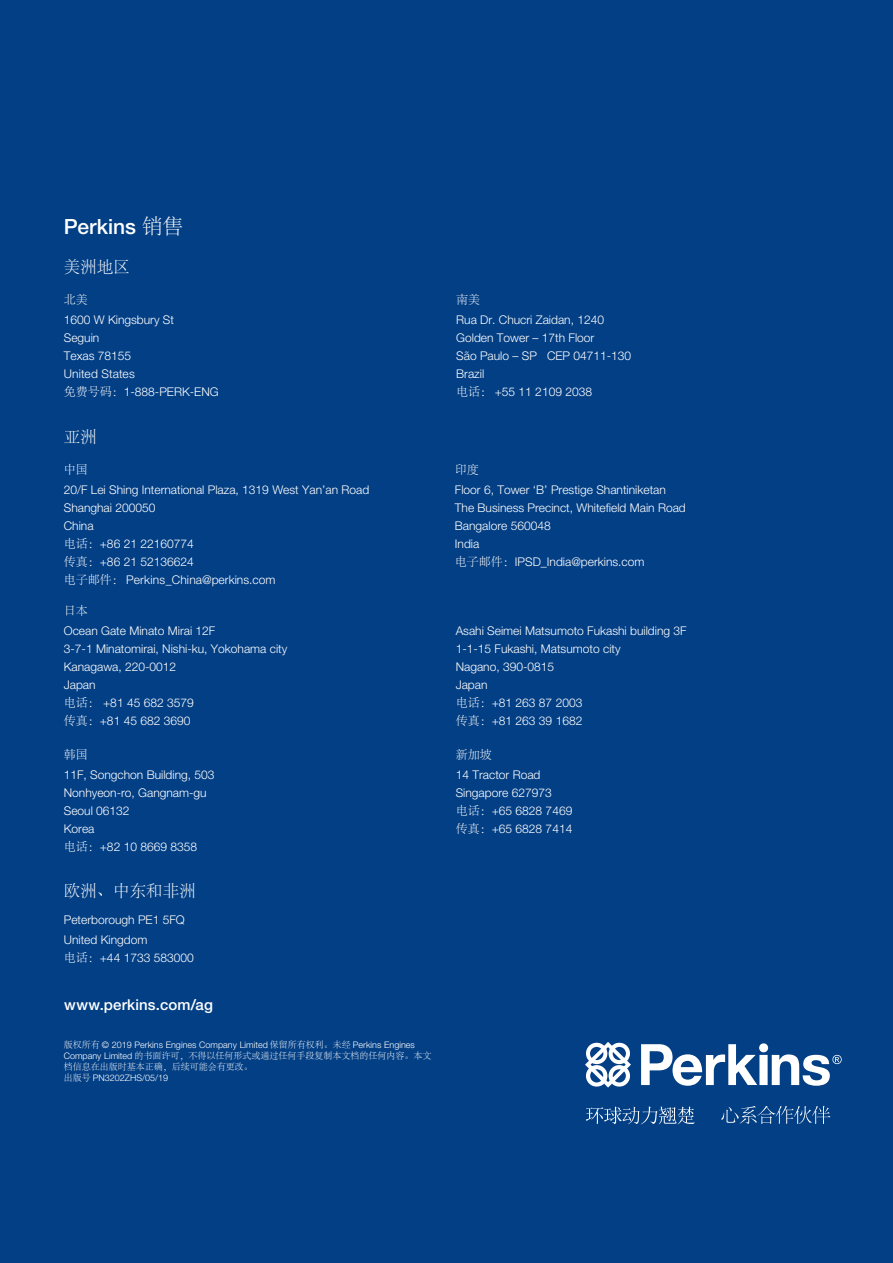
<style>
.page{position:relative;width:893px;height:1263px;background:#033f85}
.page>*{position:absolute;margin:0;border:0;box-sizing:border-box;transform-origin:0 0}
.t1{font:500 21px "Helvetica Neue LT Pro";color:#fff}
.t2{font:300 16.5px "Adobe Song Std";color:#fff}
.t3{font:500 15px "Helvetica Neue LT Pro";letter-spacing:.01em;color:#fff}
.t4{font:300 12px/18px "Helvetica Neue LT Pro";color:#fff}
.t5{font:300 12px "Adobe Song Std";color:#fff}
.t6{font:300 9px "Helvetica Neue LT Pro";color:#fff}
.t7{font:300 9px/10.8px "Adobe Song Std";color:#fff}
.s1{font-family:"Adobe Song Std";font-weight:300}
.s2{font-family:"Adobe Song Std"}
.s3{font-family:"Helvetica Neue LT Pro"}
</style>
<div class="page">
<svg style="left:585px;top:1042px;width:46px;height:45px"></svg>
<svg style="left:641px;top:1043px;width:201px;height:43px"></svg>
<svg style="left:586px;top:1106px;width:109px;height:18px"></svg>
<svg style="left:721px;top:1106px;width:109px;height:18px"></svg>
<h1 class="t1" style="left:64px;top:214px;width:121px">Perkins <span class="s1">销售</span></h1>
<h2 class="t2" style="left:64px;top:258px;width:68px">美洲地区</h2>
<p class="t5" style="left:64px;top:293px;width:25px">北美</p>
<p class="t4" style="left:64px;top:311px;width:156px">1600 W Kingsbury St<br>Seguin<br>Texas 78155<br>United States<br><span class="s2">免费号码：</span>1-888-PERK-ENG</p>
<h2 class="t2" style="left:64px;top:428px;width:34px">亚洲</h2>
<p class="t5" style="left:64px;top:463px;width:25px">中国</p>
<p class="t4" style="left:64px;top:480px;width:307px">20/F Lei Shing International Plaza, 1319 West Yan’an Road<br>Shanghai 200050<br>China<br><span class="s2">电话：</span>+86 21 22160774<br><span class="s2">传真：</span>+86 21 52136624<br><span class="s2">电子邮件：</span> Perkins_China@perkins.com</p>
<p class="t5" style="left:456px;top:293px;width:25px">南美</p>
<p class="t4" style="left:456px;top:311px;width:176px">Rua Dr. Chucri Zaidan, 1240<br>Golden Tower – 17th Floor<br>São Paulo – SP CEP 04711-130<br>Brazil<br><span class="s2">电话：</span> +55 11 2109 2038</p>
<p class="t5" style="left:455px;top:463px;width:25px">印度</p>
<p class="t4" style="left:455px;top:481px;width:232px">Floor 6, Tower ‘B’ Prestige Shantiniketan<br>The Business Precinct, Whitefield Main Road<br>Bangalore 560048<br>India<br><span class="s2">电子邮件：</span>IPSD_India@perkins.com</p>
<p class="t5" style="left:64px;top:604px;width:25px">日本</p>
<p class="t4" style="left:64px;top:621px;width:225px">Ocean Gate Minato Mirai 12F<br>3-7-1 Minatomirai, Nishi-ku, Yokohama city<br>Kanagawa, 220-0012<br>Japan<br><span class="s2">电话：</span> +81 45 682 3579<br><span class="s2">传真：</span>+81 45 682 3690</p>
<p class="t4" style="left:456px;top:621px;width:232px">Asahi Seimei Matsumoto Fukashi building 3F<br>1-1-15 Fukashi, Matsumoto city<br>Nagano, 390-0815<br>Japan<br><span class="s2">电话：</span>+81 263 87 2003<br><span class="s2">传真：</span>+81 263 39 1682</p>
<p class="t5" style="left:64px;top:748px;width:25px">韩国</p>
<p class="t4" style="left:64px;top:765px;width:152px">11F, Songchon Building, 503<br>Nonhyeon-ro, Gangnam-gu<br>Seoul 06132<br>Korea<br><span class="s2">电话：</span>+82 10 8669 8358</p>
<p class="t5" style="left:456px;top:748px;width:37px">新加坡</p>
<p class="t4" style="left:456px;top:765px;width:118px">14 Tractor Road<br>Singapore 627973<br><span class="s2">电话：</span>+65 6828 7469<span class="s2">传真：</span>+65 6828 7414</p>
<h2 class="t2" style="left:64px;top:882px;width:134px">欧洲、中东和非洲</h2>
<p class="t4" style="left:64px;top:909px;width:122px;line-height:20.2px">Peterborough PE1 5FQ<br>United Kingdom</p>
<p class="t4" style="left:64px;top:948px;width:131px"><span class="s2">电话：</span>+44 1733 583000</p>
<p class="t3" style="left:64px;top:995px;width:150px">www.perkins.com/ag</p>
<p class="t6" style="left:64px;top:1039px;width:353px"><span class="s2">版权所有</span> © 2019 Perkins Engines Company Limited <span class="s2">保留所有权利。未经</span> Perkins Engines</p>
<p class="t7" style="left:64px;top:1051px;width:369px"><span class="s3">Company Limited</span> 的书面许可，不得以任何形式或通过任何手段复制本文档的任何内容。本文档信息在出版时基本正确，后续可能会有更改。</p>
<p class="t6" style="left:64px;top:1072px;width:106px"><span class="s2">出版号</span> PN3202ZHS/05/19</p>
</div>
